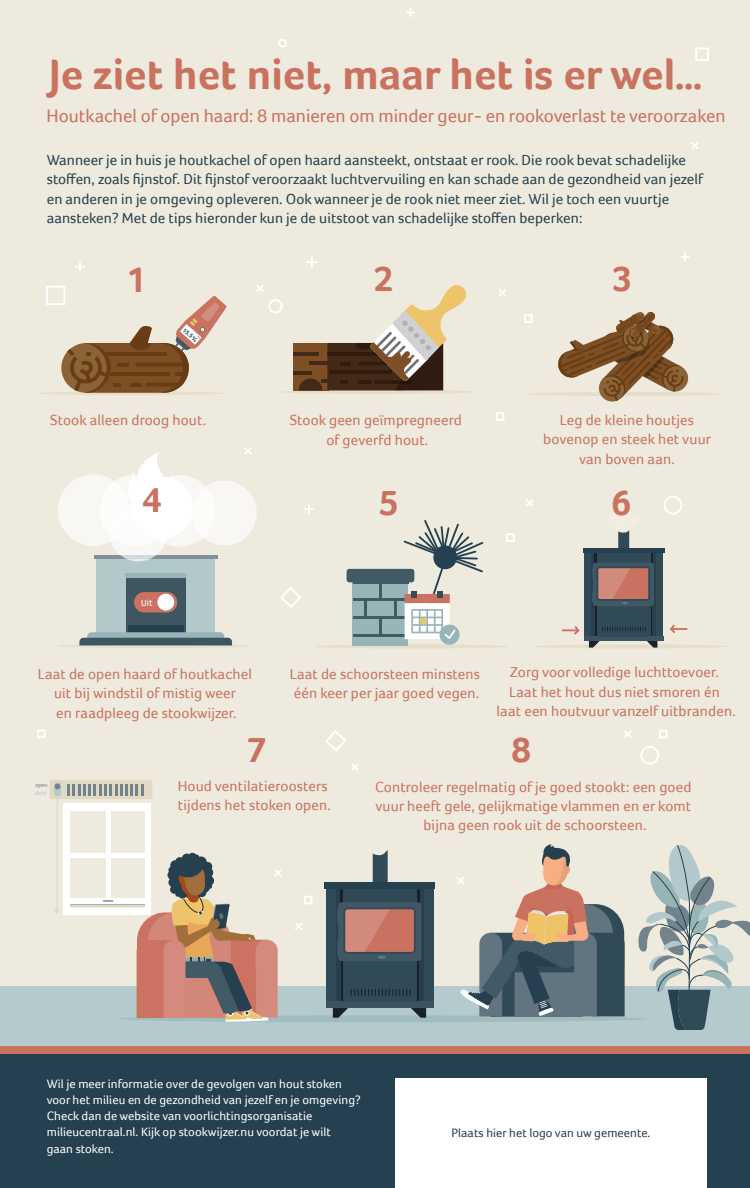
<style>
.page{position:relative;width:750px;height:1188px;background:#fff}
.page>*{position:absolute;margin:0;border:0;box-sizing:border-box;transform-origin:0 0}
.t1{font:700 43.75px "Foco";color:#c97260}
.t2{font:700 36.44px "Foco";color:#c97260}
.t3{font:18.75px "Foco";color:#c97260}
.t4{font:15px/19.4px "Foco";letter-spacing:.01em;color:#c97260;text-align:center}
.t5{font:15px/19.4px "Foco";letter-spacing:.005em;color:#25404f}
.t6{font:12.5px/16.2px "Foco";letter-spacing:.005em;color:#fff}
.t7{font:12.5px "Foco";letter-spacing:.005em;color:#25404f}
.t8{font:500 10.12px/13.8px "Precious Sans Two";color:#fff}
.t9{font:8.94px "Nuon Matthew";color:#fff}
.t10{font:700 6.25px "Foco";color:#25404f}
.t11{font:5.62px "Nuon Matthew";color:#b6cbcd}
.t12{font:5.62px "Nuon Matthew";color:#72838d}
</style>
<div class="page">
<div style="left:0;top:0;width:750px;height:1121px;background:#eeeade"></div>
<div style="left:0;top:986px;width:750px;height:90px;background:#b5cacc"></div>
<div style="left:118px;top:1015px;width:530px;height:7px;background:#a1bcbe;border-radius:50%"></div>
<div style="left:96px;top:558px;width:119px;height:77px;background:#b2c8ca"></div>
<div style="left:126px;top:574px;width:60px;height:62px;background:#3e5562"></div>
<div style="left:128px;top:625px;width:56px;height:8px;background:#26404f"></div>
<hr style="left:94px;top:555px;width:124px;height:3px;background:#819099">
<svg style="left:79px;top:632px;width:153px;height:13px;background:#6d858c"></svg>
<svg style="left:124px;top:573px;width:63px;height:5px"></svg>
<svg style="left:314px;top:644px;width:195px;height:4px"></svg>
<svg style="left:534px;top:644px;width:194px;height:4px"></svg>
<svg style="left:670px;top:624px;width:17px;height:9px"></svg>
<div style="left:353px;top:579px;width:55px;height:66px;background:#97b5b7"></div>
<hr style="left:353px;top:598px;width:56px;height:3px;background:#425966">
<hr style="left:353px;top:581px;width:56px;height:3px;background:#425966">
<hr style="left:379px;top:582px;width:3px;height:16px;background:#425966">
<hr style="left:353px;top:616px;width:56px;height:3px;background:#425966">
<hr style="left:364px;top:600px;width:3px;height:16px;background:#425966">
<hr style="left:394px;top:600px;width:3px;height:16px;background:#425966">
<hr style="left:353px;top:634px;width:56px;height:3px;background:#425966">
<hr style="left:379px;top:618px;width:3px;height:16px;background:#425966">
<div style="left:347px;top:569px;width:67px;height:13px;background:#425966;border-radius:3px"></div>
<div style="left:440px;top:624px;width:20px;height:20px;background:#97b5b7;border-radius:50%"></div>
<svg style="left:402px;top:520px;width:82px;height:119px"></svg>
<div style="left:58px;top:474px;width:71px;height:72px;background:#f9f7f3;border-radius:50%"></div>
<div style="left:100px;top:474px;width:71px;height:72px;background:#fff;border-radius:50%"></div>
<div style="left:144px;top:475px;width:71px;height:71px;background:#f9f7f3;border-radius:50%"></div>
<div style="left:109px;top:503px;width:58px;height:58px;background:#fff;border-radius:50%"></div>
<div style="left:132px;top:477px;width:61px;height:61px;background:#fff;border-radius:50%"></div>
<div style="left:192px;top:480px;width:65px;height:65px;background:#f9f7f3;border-radius:50%"></div>
<div style="left:134px;top:592px;width:43px;height:20px;background:#c97260;border-radius:10px"></div>
<div style="left:157px;top:593px;width:17px;height:17px;background:#fff;border-radius:50%"></div>
<svg style="left:128px;top:453px;width:46px;height:51px"></svg>
<svg style="left:57px;top:644px;width:195px;height:4px"></svg>
<div style="left:0;top:1052px;width:750px;height:136px;background:#25404f"></div>
<div style="left:0;top:1046px;width:750px;height:7px;background:#c97260"></div>
<svg style="left:333px;top:1008px;width:15px;height:9px"></svg>
<svg style="left:411px;top:1008px;width:15px;height:9px"></svg>
<svg style="left:340px;top:961px;width:80px;height:40px"></svg>
<div style="left:326px;top:888px;width:14px;height:113px;background:#314a58"></div>
<div style="left:420px;top:888px;width:14px;height:113px;background:#314a58"></div>
<hr style="left:336px;top:888px;width:4px;height:113px;background:#26404f">
<hr style="left:420px;top:888px;width:4px;height:113px;background:#26404f">
<svg style="left:340px;top:888px;width:80px;height:14px"></svg>
<div style="left:337px;top:1001px;width:86px;height:7px;background:#3c5361"></div>
<div style="left:326px;top:1001px;width:11px;height:7px;background:#3c5361"></div>
<div style="left:423px;top:1001px;width:11px;height:7px;background:#3c5361"></div>
<div style="left:344px;top:887px;width:73px;height:115px;background:#314a58"></div>
<svg style="left:372px;top:850px;width:16px;height:32px"></svg>
<svg style="left:351px;top:989px;width:60px;height:6px"></svg>
<div style="left:324px;top:882px;width:111px;height:6px;background:#25404f"></div>
<svg style="left:337px;top:902px;width:84px;height:59px"></svg>
<div style="left:594px;top:600px;width:59px;height:37px;background:#1a2128"></div>
<div style="left:584px;top:552px;width:11px;height:84px;background:#314a58"></div>
<div style="left:653px;top:552px;width:10px;height:84px;background:#314a58"></div>
<hr style="left:591px;top:552px;width:4px;height:84px;background:#26404f">
<hr style="left:653px;top:552px;width:3px;height:84px;background:#26404f">
<div style="left:594px;top:552px;width:59px;height:11px;background:#1a2128"></div>
<div style="left:597px;top:552px;width:54px;height:84px;background:#314a58"></div>
<svg style="left:563px;top:624px;width:100px;height:23px"></svg>
<hr style="left:583px;top:548px;width:81px;height:4px;background:#25404f">
<svg style="left:592px;top:563px;width:62px;height:43px"></svg>
<svg style="left:618px;top:530px;width:12px;height:18px"></svg>
<div style="left:396px;top:1078px;width:311px;height:110px;background:#fff"></div>
<div style="left:268px;top:299px;width:15px;height:14px;border:2px solid #fff;border-radius:50%"></div>
<div style="left:46px;top:286px;width:19px;height:19px;border:2px solid #fff"></div>
<svg style="left:681px;top:253px;width:8px;height:8px"></svg>
<svg style="left:306px;top:256px;width:12px;height:12px"></svg>
<div style="left:695px;top:48px;width:14px;height:13px;border:2px solid #fff"></div>
<svg style="left:691px;top:142px;width:7px;height:7px"></svg>
<svg style="left:406px;top:8px;width:9px;height:9px"></svg>
<svg style="left:278px;top:39px;width:9px;height:9px"></svg>
<svg style="left:76px;top:262px;width:8px;height:9px"></svg>
<svg style="left:638px;top:845px;width:112px;height:185px"></svg>
<div style="left:640px;top:746px;width:19px;height:18px;border:2px solid #fff;border-radius:50%"></div>
<svg style="left:280px;top:587px;width:21px;height:21px"></svg>
<svg style="left:325px;top:730px;width:22px;height:22px"></svg>
<div style="left:304px;top:895px;width:8px;height:9px;border:2px solid #fff"></div>
<div style="left:37px;top:729px;width:9px;height:9px;border:2px solid #fff"></div>
<svg style="left:295px;top:923px;width:7px;height:7px"></svg>
<svg style="left:663px;top:496px;width:19px;height:19px"></svg>
<div style="left:659px;top:730px;width:9px;height:8px;border:2px solid #fff"></div>
<div style="left:496px;top:412px;width:8px;height:9px;border:2px solid #fff"></div>
<svg style="left:624px;top:731px;width:7px;height:7px"></svg>
<svg style="left:351px;top:763px;width:8px;height:8px"></svg>
<div style="left:506px;top:533px;width:9px;height:9px;border:2px solid #fff"></div>
<svg style="left:526px;top:499px;width:7px;height:8px"></svg>
<svg style="left:304px;top:504px;width:9px;height:10px"></svg>
<svg style="left:499px;top:289px;width:7px;height:7px"></svg>
<div style="left:524px;top:314px;width:9px;height:9px;border:2px solid #fff"></div>
<svg style="left:256px;top:285px;width:8px;height:7px"></svg>
<svg style="left:244px;top:447px;width:8px;height:8px"></svg>
<svg style="left:50px;top:780px;width:234px;height:241px"></svg>
<svg style="left:455px;top:844px;width:170px;height:172px"></svg>
<div style="left:293px;top:343px;width:35px;height:47px;background:#7e4f25"></div>
<hr style="left:293px;top:352px;width:26px;height:3px;background:#432918">
<hr style="left:293px;top:371px;width:19px;height:3px;background:#432918">
<svg style="left:299px;top:285px;width:167px;height:105px"></svg>
<hr style="left:528px;top:392px;width:195px;height:4px;background:#e5dec9;border-radius:50%">
<svg style="left:558px;top:312px;width:132px;height:89px"></svg>
<svg style="left:280px;top:390px;width:194px;height:4px"></svg>
<hr style="left:39px;top:391px;width:185px;height:4px;background:#e6dfcb;border-radius:50%">
<svg style="left:59px;top:295px;width:168px;height:100px"></svg>
<h1 class="t1" style="left:49px;top:49px;width:655px">Je ziet het niet, maar het is er wel…</h1>
<p class="t3" style="left:47px;top:105px;width:681px">Houtkachel of open haard: 8 manieren om minder geur- en rookoverlast te veroorzaken</p>
<p class="t5" style="left:47px;top:150px;width:658px">Wanneer je in huis je houtkachel of open haard aansteekt, ontstaat er rook. Die rook bevat schadelijke stoffen, zoals fijnstof. Dit fijnstof veroorzaakt luchtvervuiling en kan schade aan de gezondheid van jezelf en anderen in je omgeving opleveren. Ook wanneer je de rook niet meer ziet. Wil je toch een vuurtje aansteken? Met de tips hieronder kun je de uitstoot van schadelijke stoffen beperken:</p>
<h2 class="t2" style="left:126px;top:258px;width:21px">1</h2>
<h2 class="t2" style="left:613px;top:257px;width:21px">3</h2>
<h2 class="t2" style="left:373px;top:257px;width:21px">2</h2>
<p class="t10" style="left:186px;top:326px;width:19px;rotate:41deg">15.5%</p>
<p class="t4" style="left:50px;top:410px;width:157px">Stook alleen droog hout.</p>
<p class="t4" style="left:290px;top:410px;width:174px">Stook geen geïmpregneerd of geverfd hout.</p>
<p class="t4" style="left:543px;top:410px;width:169px">Leg de kleine houtjes bovenop en steek het vuur van boven aan.</p>
<h2 class="t2" style="left:142px;top:478px;width:21px">4</h2>
<h2 class="t2" style="left:379px;top:481px;width:21px">5</h2>
<p class="t9" style="left:141px;top:596px;width:13px">Uit</p>
<h2 class="t2" style="left:611px;top:481px;width:21px">6</h2>
<p class="t4" style="left:38px;top:664px;width:216px">Laat de open haard of houtkachel uit bij windstil of mistig weer<br>en raadpleeg de stookwijzer.</p>
<p class="t4" style="left:290px;top:663px;width:192px;text-align:left">Laat de schoorsteen minstens één keer per jaar goed vegen.</p>
<p class="t4" style="left:497px;top:662px;width:241px">Zorg voor volledige luchttoevoer.<br>Laat het hout dus niet smoren én<br>laat een houtvuur vanzelf uitbranden.</p>
<p class="t12" style="left:36px;top:781px;width:13px">open</p>
<p class="t11" style="left:35px;top:789px;width:14px">dicht</p>
<h2 class="t2" style="left:247px;top:727px;width:21px">7</h2>
<h2 class="t2" style="left:511px;top:727px;width:21px">8</h2>
<p class="t4" style="left:178px;top:776px;width:155px;text-align:left">Houd ventilatieroosters tijdens het stoken open.</p>
<p class="t4" style="left:375px;top:776px;width:318px">Controleer regelmatig of je goed stookt: een goed vuur heeft gele, gelijkmatige vlammen en er komt bijna geen rook uit de schoorsteen.</p>
<p class="t6" style="left:47px;top:1075px;width:315px">Wil je meer informatie over de gevolgen van hout stoken voor het milieu en de gezondheid van jezelf en je omgeving?<br>Check dan de website van voorlichtingsorganisatie milieucentraal.nl. Kijk op stookwijzer.nu voordat je wilt<br>gaan stoken.</p>
<p class="t8" style="left:80px;top:1094px;width:299px">Wil je meer informatie over de gevolgen van hout stoken voor<br>het milieu en de gezondheid van jezelf en je omgeving?<br>Check dan de website van voorlichtingsorganisatie Milieu Centraal.</p>
<p class="t7" style="left:451px;top:1125px;width:201px">Plaats hier het logo van uw gemeente.</p>
</div>
